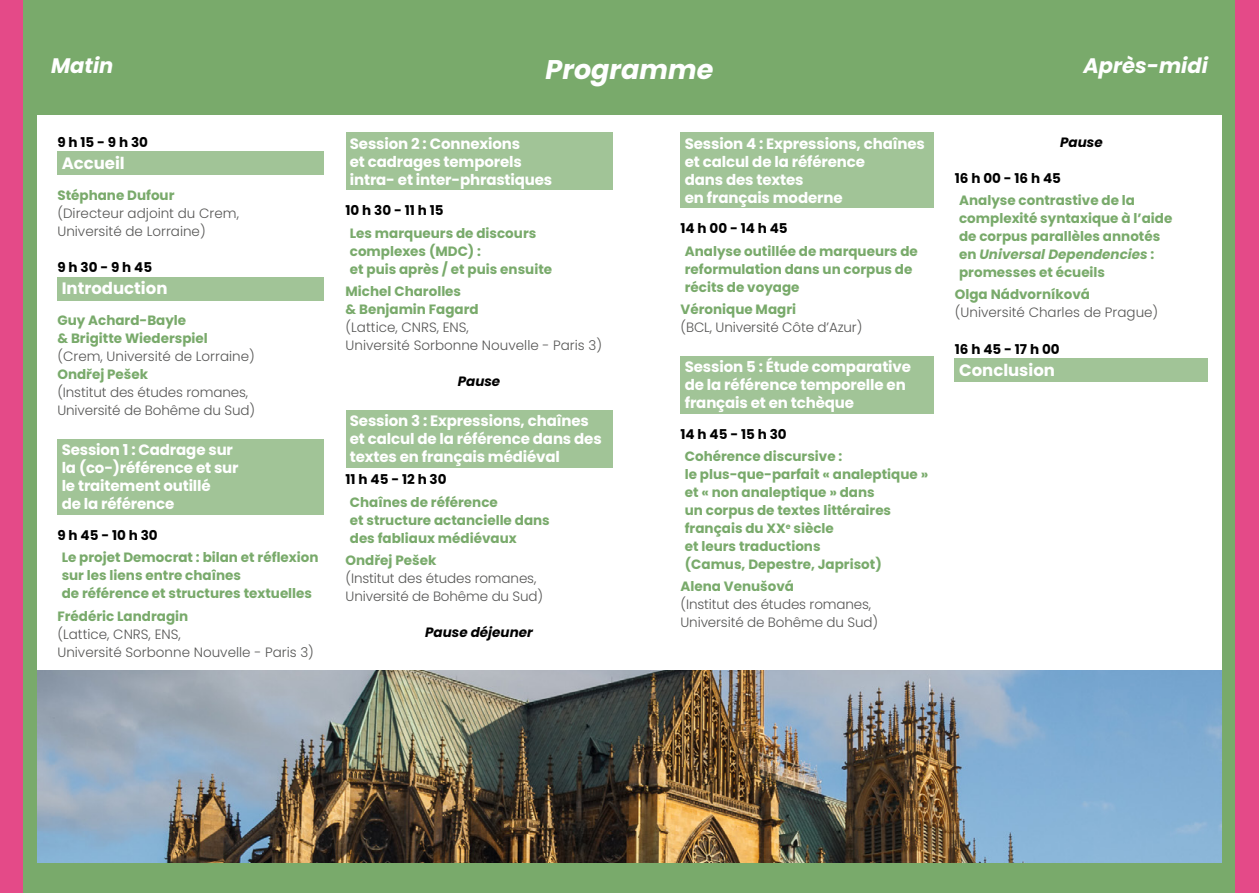
<style>
.page{position:relative;width:1259px;height:893px;background:#fff}
.page>*{position:absolute;margin:0;border:0;box-sizing:border-box;transform-origin:0 0}
.t1{font:italic 700 27px "Poppins";color:#fff}
.t2{font:italic 700 21px "Poppins";color:#fff}
.t3{font:700 16.5px "Poppins";color:#fff}
.t4{font:700 15px/18px "Poppins";letter-spacing:-.01em;color:#fff}
.t5{font:700 13.5px/18px "Poppins";color:#79aa6b}
.t6{font:300 13.5px/18px "Poppins";color:#575756}
.t7{font:700 13.5px "Poppins";color:#000}
.t8{font:italic 700 13.5px "Poppins";color:#000}
.s1{font-style:italic}
</style>
<div class="page">
<div style="left:23px;top:0;width:1212px;height:893px;background:#79aa6b"></div>
<div style="left:37px;top:116px;width:1184px;height:746px;background:#fff"></div>
<div style="left:57px;top:152px;width:267px;height:23px;background:#a1c497"></div>
<div style="left:57px;top:277px;width:267px;height:23px;background:#a1c497"></div>
<div style="left:57px;top:440px;width:267px;height:75px;background:#a1c497"></div>
<div style="left:345px;top:133px;width:267px;height:57px;background:#a1c497"></div>
<div style="left:345px;top:410px;width:267px;height:57px;background:#a1c497"></div>
<div style="left:680px;top:133px;width:253px;height:75px;background:#a1c497"></div>
<div style="left:680px;top:356px;width:253px;height:57px;background:#a1c497"></div>
<div style="left:955px;top:358px;width:253px;height:24px;background:#a1c497"></div>
<div style="left:0;top:0;width:23px;height:893px;background:#e44a88"></div>
<div style="left:1235px;top:0;width:24px;height:893px;background:#e44a88"></div>
<img style="left:37px;top:670px;width:1184px;height:192px">
<h2 class="t2" style="left:51px;top:54px;width:64px">Matin</h2>
<h1 class="t1" style="left:545px;top:54px;width:169px">Programme</h1>
<h2 class="t2" style="left:1083px;top:54px;width:126px">Après-midi</h2>
<p class="t7" style="left:57px;top:134px;width:92px">9 h 15 - 9 h 30</p>
<p class="t3" style="left:62px;top:154px;width:65px">Accueil</p>
<p class="t5" style="left:57px;top:186px;width:119px">Stéphane Dufour</p>
<p class="t6" style="left:57px;top:204px;width:183px">(Directeur adjoint du Crem,<br>Université de Lorraine)</p>
<p class="t7" style="left:57px;top:259px;width:96px">9 h 30 - 9 h 45</p>
<p class="t3" style="left:62px;top:279px;width:107px">Introduction</p>
<p class="t5" style="left:57px;top:311px;width:152px">Guy Achard-Bayle<br>&amp; Brigitte Wiederspiel</p>
<p class="t6" style="left:57px;top:347px;width:199px">(Crem, Université de Lorraine)</p>
<p class="t5" style="left:57px;top:365px;width:92px">Ondřej Pešek</p>
<p class="t6" style="left:57px;top:383px;width:199px">(Institut des études romanes,<br>Université de Bohême du Sud)</p>
<p class="t4" style="left:62px;top:441px;width:178px">Session 1 : Cadrage sur la (co-)référence et sur le traitement outillé<br>de la référence</p>
<p class="t7" style="left:57px;top:527px;width:102px">9 h 45 - 10 h 30</p>
<p class="t5" style="left:62px;top:549px;width:258px">Le projet Democrat : bilan et réflexion sur les liens entre chaînes<br>de référence et structures textuelles</p>
<p class="t5" style="left:57px;top:607px;width:132px">Frédéric Landragin</p>
<p class="t6" style="left:57px;top:625px;width:258px">(Lattice, CNRS, ENS,<br>Université Sorbonne Nouvelle - Paris 3)</p>
<p class="t4" style="left:350px;top:134px;width:204px">Session 2 : Connexions<br>et cadrages temporels intra- et inter-phrastiques</p>
<p class="t7" style="left:345px;top:203px;width:100px">10 h 30 - 11 h 15</p>
<p class="t5" style="left:350px;top:224px;width:204px">Les marqueurs de discours complexes (MDC) :<br>et puis après / et puis ensuite</p>
<p class="t5" style="left:345px;top:282px;width:135px">Michel Charolles<br>&amp; Benjamin Fagard</p>
<p class="t6" style="left:345px;top:318px;width:258px">(Lattice, CNRS, ENS,<br>Université Sorbonne Nouvelle - Paris 3)</p>
<p class="t8" style="left:458px;top:373px;width:44px">Pause</p>
<p class="t4" style="left:350px;top:412px;width:253px">Session 3 : Expressions, chaînes et calcul de la référence dans des textes en français médiéval</p>
<p class="t7" style="left:345px;top:472px;width:103px">11 h 45 - 12 h 30</p>
<p class="t5" style="left:350px;top:493px;width:201px">Chaînes de référence<br>et structure actancielle dans des fabliaux médiévaux</p>
<p class="t5" style="left:345px;top:551px;width:92px">Ondřej Pešek</p>
<p class="t6" style="left:345px;top:569px;width:199px">(Institut des études romanes,<br>Université de Bohême du Sud)</p>
<p class="t8" style="left:425px;top:624px;width:109px">Pause déjeuner</p>
<p class="t4" style="left:685px;top:134px;width:241px">Session 4 : Expressions, chaînes et calcul de la référence<br>dans des textes<br>en français moderne</p>
<p class="t7" style="left:680px;top:221px;width:109px">14 h 00 - 14 h 45</p>
<p class="t5" style="left:685px;top:242px;width:234px">Analyse outillée de marqueurs de reformulation dans un corpus de récits de voyage</p>
<p class="t5" style="left:680px;top:300px;width:117px">Véronique Magri</p>
<p class="t6" style="left:680px;top:318px;width:183px">(BCL, Université Côte d’Azur)</p>
<p class="t4" style="left:685px;top:358px;width:228px">Session 5 : Étude comparative de la référence temporelle en français et en tchèque</p>
<p class="t7" style="left:680px;top:426px;width:108px">14 h 45 - 15 h 30</p>
<p class="t5" style="left:685px;top:447px;width:245px">Cohérence discursive :<br>le plus-que-parfait « analeptique » et « non analeptique » dans<br>un corpus de textes littéraires français du XX<sup>e</sup> siècle<br>et leurs traductions<br>(Camus, Depestre, Japrisot)</p>
<p class="t5" style="left:680px;top:578px;width:115px">Alena Venušová</p>
<p class="t6" style="left:680px;top:596px;width:199px">(Institut des études romanes,<br>Université de Bohême du Sud)</p>
<p class="t8" style="left:1060px;top:134px;width:44px">Pause</p>
<p class="t7" style="left:955px;top:170px;width:108px">16 h 00 - 16 h 45</p>
<p class="t5" style="left:959px;top:192px;width:215px">Analyse contrastive de la complexité syntaxique à l’aide de corpus parallèles annotés en <span class="s1">Universal Dependencies</span> : promesses et écueils</p>
<p class="t5" style="left:955px;top:286px;width:137px">Olga Nádvorníková</p>
<p class="t6" style="left:955px;top:304px;width:205px">(Université Charles de Prague)</p>
<p class="t7" style="left:955px;top:341px;width:106px">16 h 45 - 17 h 00</p>
<p class="t3" style="left:959px;top:360px;width:97px">Conclusion</p>
</div>
